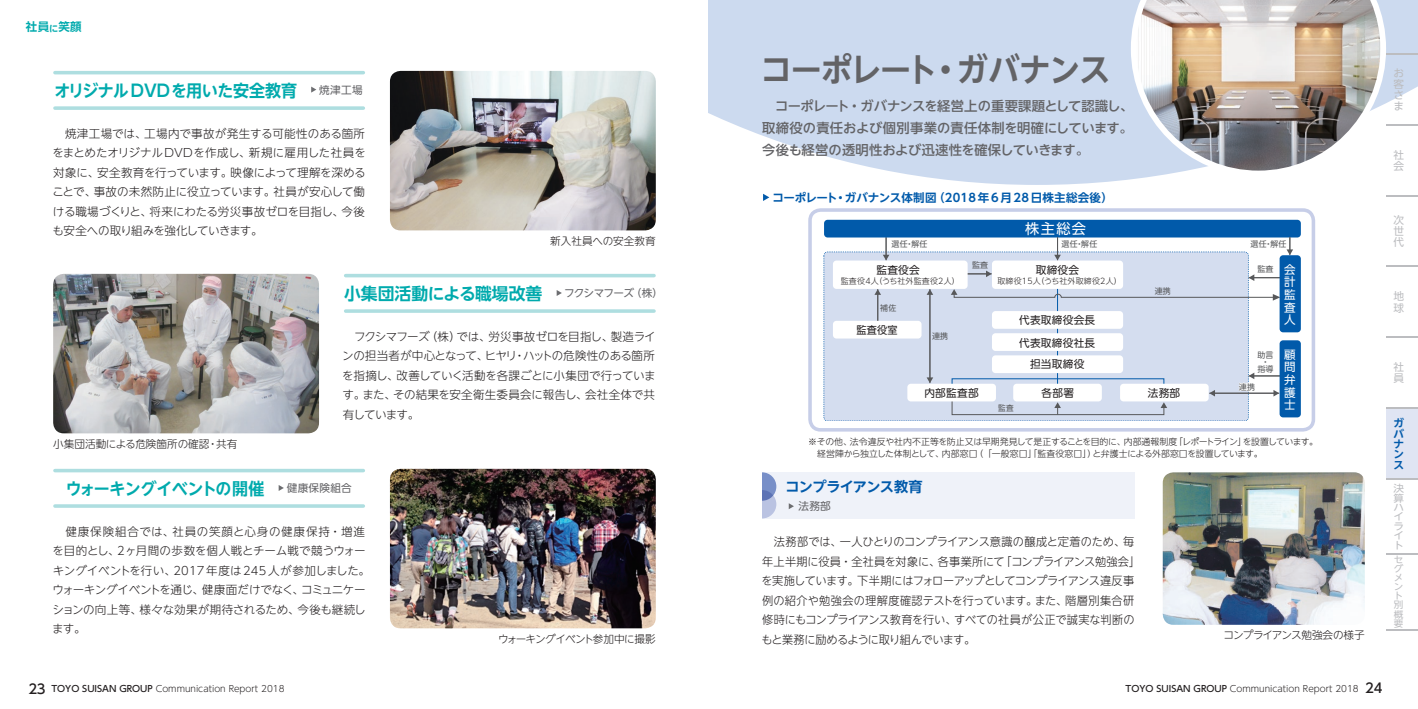
<style>
.page{position:relative;width:1418px;height:709px;background:#fff}
.page>*{position:absolute;margin:0;border:0;box-sizing:border-box;transform-origin:0 0}
.t1{font:700 32.75px "UD Shin Go NT Pro De";letter-spacing:-.04em;color:#636366;scale:.95 1}
.t2{font:700 16.88px "UD Shin Go NT Pro De";letter-spacing:-.02em;color:#00aaad;scale:.95 1}
.t3{font:700 16.88px "UD Shin Go NT Pro De";color:#00aaad}
.t4{font:700 14.12px "UD Shin Go NT Pro De";letter-spacing:-.04em;color:#015aaa}
.t5{font:14.12px "UD Shin Go NT Pro";color:#fff}
.t6{font:500 13.25px/22.1px "UD Shin Go NT Pro";letter-spacing:-.005em;color:#636366;text-align:justify}
.t7{font:300 11.5px/19.5px "UD Shin Go NT Pro";letter-spacing:-.01em;color:#231f20}
.t8{font:700 11.5px "UD Shin Go NT Pro De";letter-spacing:.025em;color:#015aaa}
.t9{font:11.5px/12.6px "UD Shin Go NT Pro";color:#fff;text-align:justify}
.t10{font:700 11.5px "UD Shin Go NT Pro De";color:#00aaad}
.t11{font:10.62px/23px "UD Shin Go NT Pro";letter-spacing:.025em;color:#231f20}
.t12{font:300 10.62px "UD Shin Go NT Pro";letter-spacing:-.015em;color:#231f20}
.t13{font:300 10.62px "UD Shin Go NT Pro";letter-spacing:-.06em;color:#231f20}
.t14{font:300 10.62px "UD Shin Go NT Pro";letter-spacing:-.045em;color:#231f20}
.t15{font:10.62px/11.1px "UD Shin Go NT Pro";color:#bcbdc0}
.t16{font:10.62px "UD Shin Go NT Pro";letter-spacing:.025em;color:#636366}
.t17{font:10.62px "UD Shin Go NT Pro";letter-spacing:-.07em;color:#636366}
.t18{font:700 10.62px/10.5px "UD Shin Go NT Pro De";color:#015aaa;text-align:justify}
.t19{font:10.62px "UD Shin Go NT Pro";letter-spacing:.025em;color:#231f20;scale:.95 1}
.t20{font:9.88px/9.4px "UD Shin Go NT Pro";color:#bcbdc0;text-align:justify;scale:1.08 1}
.t21{font:9.12px/9.2px "UD Shin Go NT Pro";color:#bcbdc0;scale:1.05 1}
.t22{font:300 8.88px/12.4px "UD Shin Go NT Pro";letter-spacing:-.02em;color:#231f20}
.t23{font:300 8.88px "UD Shin Go NT Pro";color:#231f20}
.t24{font:8px/7.1px "UD Shin Go NT Pro";letter-spacing:.025em;color:#57585a;text-align:center}
.t25{font:300 8px "UD Shin Go NT Pro";letter-spacing:.025em;color:#231f20}
.t26{font:8px "UD Shin Go NT Pro";letter-spacing:.025em;color:#57585a;scale:.95 1}
.s1{font-size:9.25px}
.s2{font-weight:500;font-size:13.25px}
.s3{font-weight:500}
</style>
<div class="page">
<svg style="left:709px;top:0;width:708px;height:185px;background:#d3dff1"></svg>
<div style="left:1386px;top:409px;width:31px;height:71px;background:#e0e5f3"></div>
<svg style="left:1386px;top:53px;width:31px;height:1px"></svg>
<svg style="left:1386px;top:195px;width:31px;height:1px"></svg>
<svg style="left:1386px;top:337px;width:31px;height:1px"></svg>
<svg style="left:1386px;top:478px;width:31px;height:2px"></svg>
<svg style="left:1386px;top:124px;width:31px;height:1px"></svg>
<svg style="left:1386px;top:266px;width:31px;height:1px"></svg>
<svg style="left:1386px;top:407px;width:31px;height:2px"></svg>
<svg style="left:1386px;top:553px;width:31px;height:1px"></svg>
<svg style="left:1386px;top:629px;width:31px;height:1px"></svg>
<img style="left:1130px;top:0;width:255px;height:176px">
<div style="left:824px;top:252px;width:424px;height:169px;background:#d4ddef;border-radius:4px"></div>
<div style="left:823px;top:251px;width:425px;height:170px;border:1px dashed #015aaa;border-radius:4px"></div>
<hr style="left:1057px;top:282px;width:1px;height:106px;background:#015aaa">
<svg style="left:951px;top:387px;width:216px;height:28px"></svg>
<svg style="left:882px;top:237px;width:7px;height:23px"></svg>
<svg style="left:874px;top:289px;width:7px;height:32px"></svg>
<hr style="left:929px;top:294px;width:1px;height:84px;background:#57585a">
<svg style="left:926px;top:377px;width:7px;height:6px"></svg>
<svg style="left:926px;top:289px;width:7px;height:6px"></svg>
<div style="left:824px;top:220px;width:476px;height:17px;background:#015aaa;border-radius:4px"></div>
<svg style="left:1054px;top:237px;width:6px;height:23px"></svg>
<svg style="left:1286px;top:237px;width:7px;height:18px"></svg>
<hr style="left:1213px;top:393px;width:61px;height:1px;background:#57585a">
<svg style="left:1273px;top:390px;width:6px;height:6px"></svg>
<svg style="left:1209px;top:390px;width:5px;height:6px"></svg>
<hr style="left:1253px;top:375px;width:33px;height:1px;background:#57585a">
<svg style="left:1238px;top:372px;width:17px;height:20px"></svg>
<div style="left:1279px;top:255px;width:21px;height:77px;background:#015aaa;border-radius:4px"></div>
<div style="left:1279px;top:340px;width:21px;height:77px;background:#015aaa;border-radius:4px"></div>
<div style="left:833px;top:321px;width:88px;height:17px;background:#fff;border-radius:4px"></div>
<div style="left:991px;top:311px;width:132px;height:18px;background:#fff;border-radius:4px"></div>
<div style="left:991px;top:333px;width:132px;height:18px;background:#fff;border-radius:4px"></div>
<div style="left:991px;top:355px;width:132px;height:18px;background:#fff;border-radius:4px"></div>
<div style="left:907px;top:384px;width:89px;height:17px;background:#fff;border-radius:4px"></div>
<div style="left:1013px;top:384px;width:88px;height:17px;background:#fff;border-radius:4px"></div>
<div style="left:1120px;top:384px;width:88px;height:17px;background:#fff;border-radius:4px"></div>
<div style="left:991px;top:260px;width:132px;height:29px;background:#fff;border-radius:4px"></div>
<svg style="left:951px;top:270px;width:329px;height:30px"></svg>
<div style="left:833px;top:260px;width:134px;height:29px;background:#fff;border-radius:4px"></div>
<div style="left:808px;top:208px;width:507px;height:223px;border:4px solid #c7cee8;border-radius:11px"></div>
<svg style="left:763px;top:194px;width:6px;height:7px"></svg>
<img style="left:1162px;top:472px;width:202px;height:153px">
<div style="left:762px;top:472px;width:372px;height:46px;background:#eff2f9"></div>
<svg style="left:788px;top:503px;width:6px;height:6px"></svg>
<svg style="left:762px;top:472px;width:14px;height:46px"></svg>
<img style="left:53px;top:274px;width:266px;height:159px">
<img style="left:390px;top:71px;width:266px;height:159px">
<img style="left:390px;top:469px;width:266px;height:159px">
<hr style="left:55px;top:71px;width:308px;height:3px;background:#aedee0">
<hr style="left:345px;top:274px;width:309px;height:3px;background:#aedee0">
<hr style="left:55px;top:469px;width:308px;height:3px;background:#aedee0">
<svg style="left:55px;top:106px;width:308px;height:4px"></svg>
<svg style="left:345px;top:309px;width:309px;height:4px"></svg>
<svg style="left:55px;top:504px;width:308px;height:4px"></svg>
<svg style="left:311px;top:87px;width:5px;height:6px"></svg>
<svg style="left:556px;top:290px;width:6px;height:6px"></svg>
<svg style="left:279px;top:485px;width:5px;height:6px"></svg>
<p class="t10" style="left:26px;top:18px;width:57px">社員<span class="s1">に</span>笑顔</p>
<p class="t2" style="left:54px;top:77px;width:257px">オリジナルDVDを用いた安全教育</p>
<p class="t16" style="left:319px;top:81px;width:45px">焼津工場</p>
<p class="t7" style="left:52px;top:123px;width:315px;text-align:justify">　焼津工場では、工場内で事故が発生する可能性のある箇所をまとめたオリジナルDVDを作成し、新規に雇用した社員を対象に、安全教育を行っています。映像によって理解を深めることで、事故の未然防止に役立っています。社員が安心して働ける職場づくりと、将来にわたる労災事故ゼロを目指し、今後も安全への取り組みを強化していきます。</p>
<p class="t12" style="left:550px;top:232px;width:107px">新入社員への安全教育</p>
<p class="t3" style="left:344px;top:279px;width:200px">小集団活動による職場改善</p>
<p class="t17" style="left:564px;top:285px;width:101px">フクシマフーズ（株）</p>
<p class="t12" style="left:53px;top:435px;width:186px">小集団活動による危険箇所の確認・共有</p>
<p class="t7" style="left:342px;top:326px;width:315px;text-align:justify">　フクシマフーズ（株）では、労災事故ゼロを目指し、製造ラインの担当者が中心となって、ヒヤリ・ハットの危険性のある箇所を指摘し、改善していく活動を各課ごとに小集団で行っています。また、その結果を安全衛生委員会に報告し、会社全体で共有しています。</p>
<p class="t2" style="left:66px;top:474px;width:211px">ウォーキングイベントの開催</p>
<p class="t16" style="left:287px;top:479px;width:67px">健康保険組合</p>
<p class="t7" style="left:52px;top:521px;width:319px">　健康保険組合では、社員の笑顔と心身の健康保持・増進を目的とし、2ヶ月間の歩数を個人戦とチーム戦で競うウォーキングイベントを行い、2017年度は245人が参加しました。ウォーキングイベントを通じ、健康面だけでなく、コミュニケーションの向上等、様々な効果が期待されるため、今後も継続します。</p>
<p class="t13" style="left:498px;top:630px;width:159px">ウォーキングイベント参加中に撮影</p>
<p class="t1" style="left:761px;top:43px;width:369px">コーポレート・ガバナンス</p>
<p class="t6" style="left:762px;top:94px;width:373px">　コーポレート・ガバナンスを経営上の重要課題として認識し、取締役の責任および個別事業の責任体制を明確にしています。今後も経営の透明性および迅速性を確保していきます。</p>
<p class="t8" style="left:772px;top:189px;width:342px">コーポレート・ガバナンス体制図（2018年6月28日株主総会後）</p>
<p class="t5" style="left:1025px;top:217px;width:62px">株主総会</p>
<p class="t24" style="left:891px;top:240px;width:37px">選任・解任</p>
<p class="t24" style="left:1061px;top:240px;width:37px">選任・解任</p>
<p class="t24" style="left:1250px;top:240px;width:37px">選任・解任</p>
<p class="t24" style="left:1257px;top:265px;width:18px">監査</p>
<p class="t24" style="left:972px;top:261px;width:18px">監査</p>
<p class="t9" style="left:1284px;top:263px;width:13px">会計監査人</p>
<p class="t9" style="left:1284px;top:348px;width:13px">顧問弁護士</p>
<p class="t11" style="left:876px;top:258px;width:45px">監査役会</p>
<p class="t25" style="left:840px;top:275px;width:120px">監査役4人（うち社外監査役2人）</p>
<p class="t11" style="left:1035px;top:258px;width:45px">取締役会</p>
<p class="t25" style="left:997px;top:275px;width:126px">取締役15人（うち社外取締役2人）</p>
<p class="t24" style="left:1011px;top:273px;width:9px">査</p>
<p class="t24" style="left:1154px;top:287px;width:18px">連携</p>
<p class="t24" style="left:880px;top:304px;width:18px">補佐</p>
<p class="t19" style="left:856px;top:321px;width:45px">監査役室</p>
<p class="t11" style="left:1019px;top:308px;width:78px">代表取締役会長代表取締役社長</p>
<p class="t11" style="left:1030px;top:352px;width:56px">担当取締役</p>
<p class="t11" style="left:924px;top:381px;width:56px">内部監査部</p>
<p class="t11" style="left:1041px;top:381px;width:34px">各部署</p>
<p class="t11" style="left:1147px;top:381px;width:34px">法務部</p>
<p class="t24" style="left:932px;top:332px;width:18px">連携</p>
<p class="t24" style="left:1257px;top:351px;width:18px">助言・指導</p>
<p class="t24" style="left:1238px;top:383px;width:18px">連携</p>
<p class="t26" style="left:998px;top:402px;width:18px">監査</p>
<p class="t22" style="left:817px;top:435px;width:502px;text-indent:-9px">※その他、法令違反や社内不正等を防止又は早期発見して是正することを目的に、内部通報制度「レポートライン」を設置しています。経営陣から独立した体制として、内部窓口（「一般窓口」「監査役窓口」）と弁護士による外部窓口を設置しています。</p>
<p class="t4" style="left:785px;top:475px;width:139px">コンプライアンス教育</p>
<p class="t16" style="left:798px;top:497px;width:34px">法務部</p>
<p class="t7" style="left:761px;top:532px;width:380px">　法務部では、一人ひとりのコンプライアンス意識の醸成と定着のため、毎年上半期に役員・全社員を対象に、各事業所にて「コンプライアンス勉強会」を実施しています。下半期にはフォローアップとしてコンプライアンス違反事例の紹介や勉強会の理解度確認テストを行っています。また、階層別集合研修時にもコンプライアンス教育を行い、すべての社員が公正で誠実な判断のもと業務に励めるように取り組んでいます。</p>
<p class="t14" style="left:1223px;top:627px;width:143px">コンプライアンス勉強会の様子</p>
<p class="t15" style="left:1393px;top:67px;width:12px;text-align:justify">お客さま</p>
<p class="t15" style="left:1393px;top:149px;width:12px">社会</p>
<p class="t15" style="left:1393px;top:214px;width:12px;text-align:justify">次世代</p>
<p class="t15" style="left:1393px;top:290px;width:12px">地球</p>
<p class="t15" style="left:1393px;top:361px;width:12px">社員</p>
<p class="t18" style="left:1393px;top:417px;width:12px">ガバナンス</p>
<p class="t20" style="left:1393px;top:483px;width:11px">決算ハイライト</p>
<p class="t21" style="left:1393px;top:554px;width:11px">セグメント別概要</p>
<p class="t23" style="left:28px;top:681px;width:258px"><span class="s2">23</span> <span class="s3">TOYO SUISAN GROUP</span> Communication Report 2018</p>
<p class="t23" style="left:1125px;top:681px;width:258px"><span class="s3">TOYO SUISAN GROUP</span> Communication Report 2018 <span class="s2">24</span></p>
</div>
